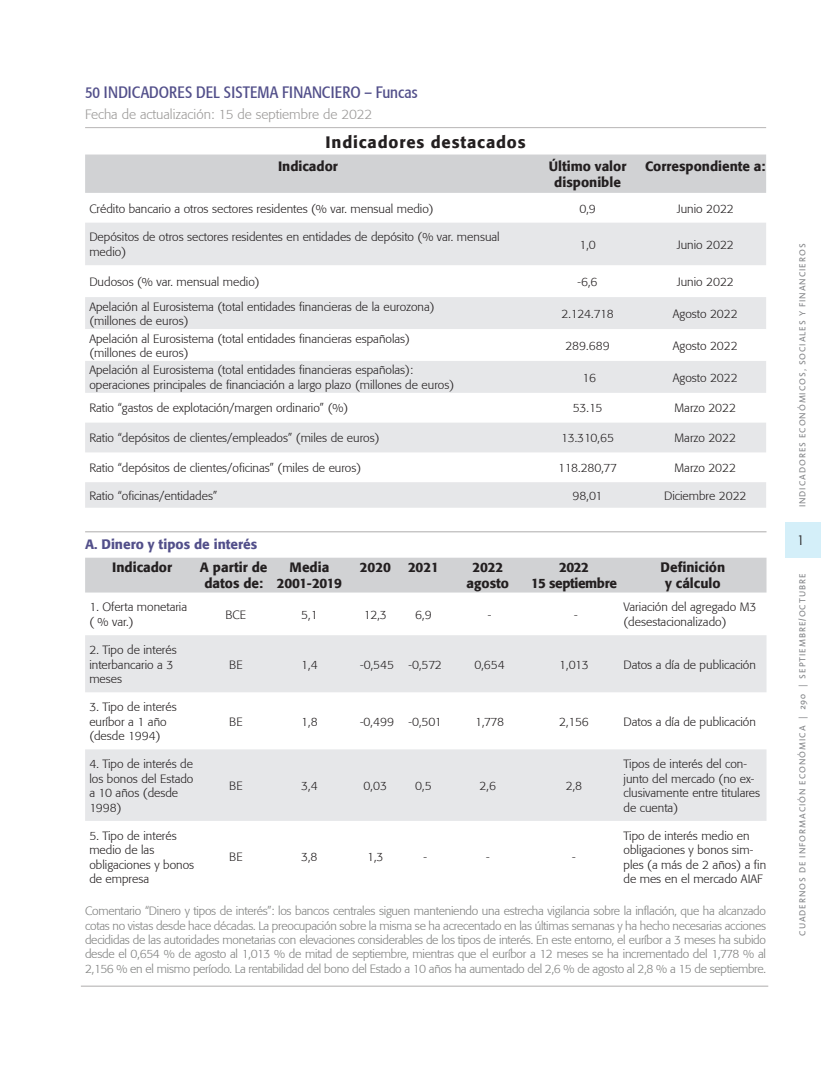
<style>
.page{position:relative;width:830px;height:1085px;background:#fff}
.page>*{position:absolute;margin:0;border:0;box-sizing:border-box;transform-origin:0 0}
.t1{font:condensed 16.5px "Formata";color:#524f8a}
.t2{font:500 16.5px "Formata";letter-spacing:.05em;color:#231f20}
.t3{font:300 condensed 15px "Formata";color:#231f20}
.t4{font:500 13.5px/16.2px "Formata";color:#231f20;text-align:center}
.t5{font:300 13.5px "Formata";color:#9b9998}
.t6{font:500 13.5px "Formata";color:#524f8a}
.t7{font:500 13.5px/16.2px "Formata";letter-spacing:-.03em;color:#231f20;text-align:center}
.t8{font:300 12px/14.4px "Formata";color:#231f20}
.t9{font:300 12px/14.4px "Formata";letter-spacing:-.02em;color:#7f807f;text-align:justify}
.t10{font:9px "Linotype Aroma";letter-spacing:.1em;color:#808285}
</style>
<div class="page">
<div style="left:784px;top:522px;width:36px;height:36px;background:#d4eff9"></div>
<hr style="left:85px;top:127px;width:680px;height:1px;background:#b7b5b5">
<hr style="left:81px;top:985px;width:686px;height:1px;background:#b7b5b5">
<div style="left:85px;top:154px;width:680px;height:39px;background:#d1d2d4"></div>
<svg style="left:85px;top:223px;width:680px;height:284px;fill:#e6e7e9"></svg>
<div style="left:85px;top:557px;width:681px;height:35px;background:#d1d2d4"></div>
<svg style="left:85px;top:635px;width:681px;height:185px;fill:#e6e7e9"></svg>
<hr style="left:85px;top:531px;width:681px;height:1px;background:#b7b5b5">
<h1 class="t1" style="left:85px;top:82px;width:334px">50 INDICADORES DEL SISTEMA FINANCIERO – Funcas</h1>
<p class="t5" style="left:85px;top:106px;width:288px">Fecha de actualización: 15 de septiembre de 2022</p>
<h1 class="t2" style="left:325px;top:132px;width:201px">Indicadores destacados</h1>
<p class="t4" style="left:278px;top:158px;width:61px">Indicador</p>
<p class="t4" style="left:548px;top:158px;width:79px">Último valor disponible</p>
<p class="t4" style="left:644px;top:158px;width:122px">Correspondiente a:</p>
<p class="t8" style="left:89px;top:201px;width:345px">Crédito bancario a otros sectores residentes (% var. mensual medio)</p>
<p class="t8" style="left:579px;top:201px;width:18px">0,9</p>
<p class="t8" style="left:676px;top:201px;width:59px">Junio 2022</p>
<p class="t8" style="left:89px;top:230px;width:411px">Depósitos de otros sectores residentes en entidades de depósito (% var. mensual medio)</p>
<p class="t8" style="left:579px;top:237px;width:18px">1,0</p>
<p class="t8" style="left:676px;top:237px;width:59px">Junio 2022</p>
<p class="t8" style="left:89px;top:274px;width:172px">Dudosos (% var. mensual medio)</p>
<p class="t8" style="left:577px;top:274px;width:21px">-6,6</p>
<p class="t8" style="left:676px;top:274px;width:59px">Junio 2022</p>
<p class="t8" style="left:89px;top:299px;width:346px">Apelación al Eurosistema (total entidades financieras de la eurozona) (millones de euros)</p>
<p class="t8" style="left:561px;top:306px;width:54px">2.124.718</p>
<p class="t8" style="left:672px;top:306px;width:66px">Agosto 2022</p>
<p class="t8" style="left:89px;top:331px;width:322px">Apelación al Eurosistema (total entidades financieras españolas) (millones de euros)</p>
<p class="t8" style="left:565px;top:338px;width:46px">289.689</p>
<p class="t8" style="left:672px;top:338px;width:66px">Agosto 2022</p>
<p class="t8" style="left:89px;top:363px;width:366px">Apelación al Eurosistema (total entidades financieras españolas): operaciones principales de financiación a largo plazo (millones de euros)</p>
<p class="t8" style="left:582px;top:370px;width:15px">16</p>
<p class="t8" style="left:672px;top:370px;width:66px">Agosto 2022</p>
<p class="t8" style="left:89px;top:401px;width:260px">Ratio “gastos de explotación/margen ordinario” (%)</p>
<p class="t8" style="left:572px;top:401px;width:31px">53.15</p>
<p class="t8" style="left:674px;top:401px;width:63px">Marzo 2022</p>
<p class="t8" style="left:89px;top:431px;width:291px">Ratio “depósitos de clientes/empleados” (miles de euros)</p>
<p class="t8" style="left:561px;top:431px;width:54px">13.310,65</p>
<p class="t8" style="left:674px;top:431px;width:63px">Marzo 2022</p>
<p class="t8" style="left:89px;top:460px;width:273px">Ratio “depósitos de clientes/oficinas” (miles de euros)</p>
<p class="t8" style="left:558px;top:460px;width:60px">118.280,77</p>
<p class="t8" style="left:674px;top:460px;width:63px">Marzo 2022</p>
<p class="t8" style="left:89px;top:488px;width:129px">Ratio “oficinas/entidades”</p>
<p class="t8" style="left:572px;top:488px;width:31px">98,01</p>
<p class="t8" style="left:663px;top:488px;width:84px">Diciembre 2022</p>
<p class="t6" style="left:85px;top:536px;width:173px">A. Dinero y tipos de interés</p>
<p class="t4" style="left:112px;top:559px;width:61px">Indicador</p>
<p class="t4" style="left:200px;top:559px;width:69px">A partir de datos de:</p>
<p class="t4" style="left:277px;top:559px;width:67px">Media<br>2001-2019</p>
<p class="t4" style="left:360px;top:559px;width:32px">2020</p>
<p class="t4" style="left:408px;top:559px;width:32px">2021</p>
<p class="t4" style="left:466px;top:559px;width:44px">2022 agosto</p>
<p class="t7" style="left:531px;top:559px;width:87px">2022<br>15 septiembre</p>
<p class="t4" style="left:660px;top:559px;width:66px">Definición y cálculo</p>
<p class="t8" style="left:89px;top:600px;width:99px">1. Oferta monetaria ( % var.)</p>
<p class="t8" style="left:225px;top:607px;width:22px">BCE</p>
<p class="t8" style="left:301px;top:607px;width:18px">5,1</p>
<p class="t8" style="left:364px;top:607px;width:24px">12,3</p>
<p class="t8" style="left:415px;top:607px;width:18px">6,9</p>
<p class="t8" style="left:487px;top:607px;width:5px">-</p>
<p class="t8" style="left:573px;top:607px;width:5px">-</p>
<p class="t8" style="left:623px;top:600px;width:134px">Variación del agregado M3 (desestacionalizado)</p>
<p class="t8" style="left:89px;top:642px;width:89px">2. Tipo de interés interbancario a 3 meses</p>
<p class="t8" style="left:89px;top:699px;width:89px">3. Tipo de interés euríbor a 1 año (desde 1994)</p>
<p class="t8" style="left:89px;top:756px;width:106px">4. Tipo de interés de los bonos del Estado a 10 años (desde<br>1998)</p>
<p class="t8" style="left:229px;top:657px;width:15px">BE</p>
<p class="t8" style="left:301px;top:657px;width:18px">1,4</p>
<p class="t8" style="left:360px;top:657px;width:83px">-0,545 -0,572</p>
<p class="t8" style="left:474px;top:657px;width:32px">0,654</p>
<p class="t8" style="left:559px;top:657px;width:31px">1,013</p>
<p class="t8" style="left:623px;top:657px;width:134px">Datos a día de publicación</p>
<p class="t8" style="left:229px;top:714px;width:15px">BE</p>
<p class="t8" style="left:301px;top:714px;width:18px">1,8</p>
<p class="t8" style="left:360px;top:714px;width:83px">-0,499 -0,501</p>
<p class="t8" style="left:475px;top:714px;width:31px">1,778</p>
<p class="t8" style="left:559px;top:714px;width:31px">2,156</p>
<p class="t8" style="left:623px;top:714px;width:134px">Datos a día de publicación</p>
<p class="t8" style="left:229px;top:778px;width:15px">BE</p>
<p class="t8" style="left:301px;top:778px;width:18px">3,4</p>
<p class="t8" style="left:363px;top:778px;width:25px">0,03</p>
<p class="t8" style="left:415px;top:778px;width:18px">0,5</p>
<p class="t8" style="left:479px;top:778px;width:18px">2,6</p>
<p class="t8" style="left:565px;top:778px;width:18px">2,8</p>
<p class="t8" style="left:623px;top:756px;width:138px">Tipos de interés del con&shy;junto del mercado (no ex&shy;clusivamente entre titulares de cuenta)</p>
<p class="t8" style="left:89px;top:828px;width:106px">5. Tipo de interés medio de las obligaciones y bonos de empresa</p>
<p class="t8" style="left:623px;top:828px;width:144px">Tipo de interés medio en obligaciones y bonos sim&shy;ples (a más de 2 años) a fin de mes en el mercado AIAF</p>
<p class="t9" style="left:85px;top:903px;width:682px">Comentario “Dinero y tipos de interés”: los bancos centrales siguen manteniendo una estrecha vigilancia sobre la inflación, que ha alcanzado cotas no vistas desde hace décadas. La preocupación sobre la misma se ha acrecentado en las últimas semanas y ha hecho necesarias acciones decididas de las autoridades monetarias con elevaciones considerables de los tipos de interés. En este entorno, el euríbor a 3 meses ha subido desde el 0,654 % de agosto al 1,013 % de mitad de septiembre, mientras que el euríbor a 12 meses se ha incrementado del 1,778 % al 2,156 % en el mismo período. La rentabilidad del bono del Estado a 10 años ha aumentado del 2,6 % de agosto al 2,8 % a 15 de septiembre.</p>
<p class="t8" style="left:229px;top:850px;width:15px">BE</p>
<p class="t8" style="left:301px;top:850px;width:18px">3,8</p>
<p class="t8" style="left:367px;top:850px;width:18px">1,3</p>
<p class="t8" style="left:423px;top:850px;width:5px">-</p>
<p class="t8" style="left:486px;top:850px;width:5px">-</p>
<p class="t8" style="left:572px;top:850px;width:5px">-</p>
<p class="t10" style="left:796px;top:507px;width:265px;rotate:-90deg">INDICADORES ECONÓMICOS, SOCIALES Y FINANCIEROS</p>
<p class="t3" style="left:797px;top:531px;width:8px">1</p>
<p class="t10" style="left:796px;top:935px;width:363px;rotate:-90deg">CUADERNOS DE INFORMACIÓN ECONÓMICA | 290 | SEPTIEMBRE/OCTUBRE</p>
</div>
